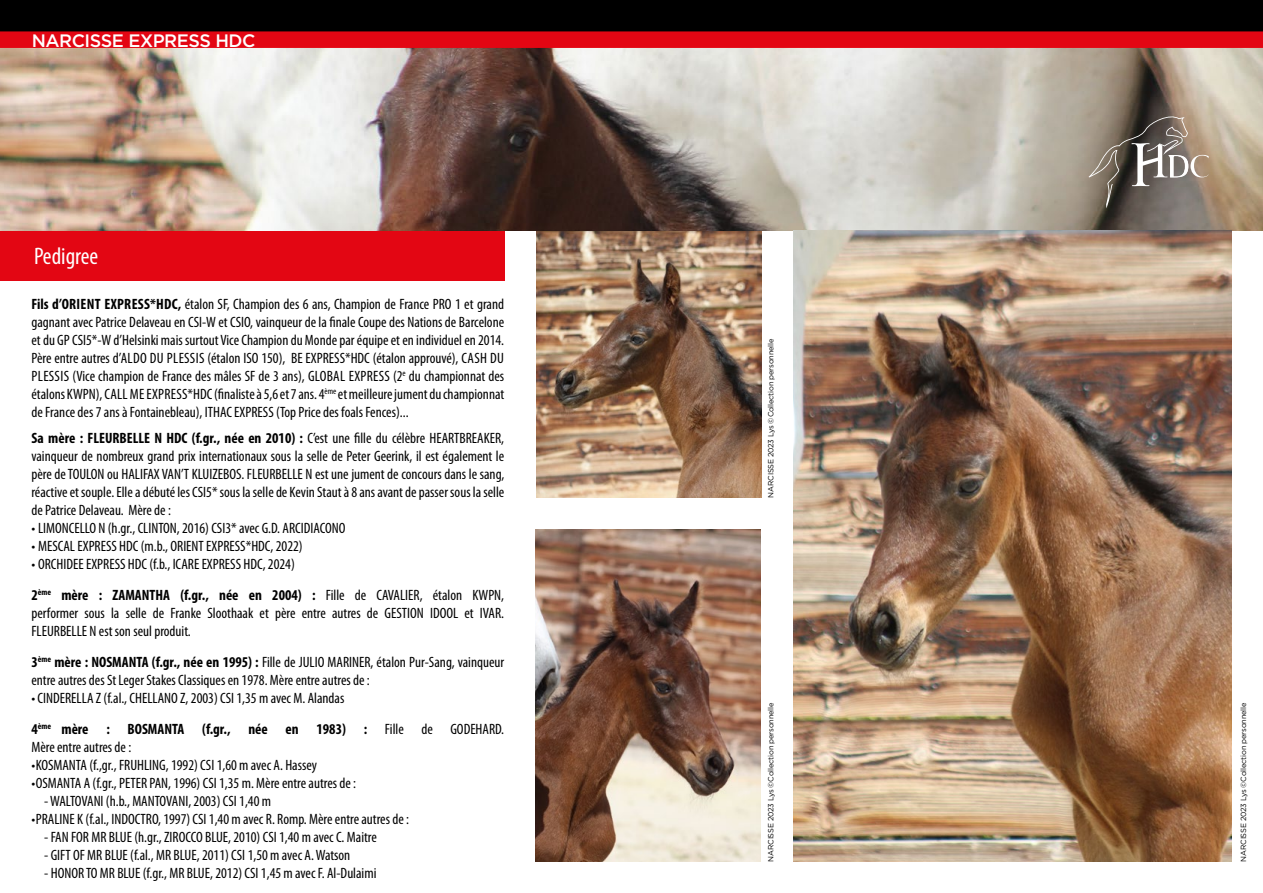
<style>
.page{position:relative;width:1263px;height:893px;background:#fff}
.page>*{position:absolute;margin:0;border:0;box-sizing:border-box;transform-origin:0 0}
.t1{font:condensed 24px "Myriad Pro";color:#fff}
.t2{font:500 18px "Gotham";letter-spacing:-.025em;color:#fff}
.t3{font:condensed 15px/18px "Myriad Pro";color:#000}
.t4{font:7.5px "Gotham";letter-spacing:-.025em;color:#000}
.s1{font-weight:700}
</style>
<div class="page">
<div style="left:0;top:0;width:1263px;height:37px;background:#000"></div>
<div style="left:0;top:230px;width:504px;height:50px;background:#e30613"></div>
<img style="left:536px;top:230px;width:225px;height:267px">
<img style="left:0;top:48px;width:1263px;height:182px">
<svg style="left:1089px;top:113px;width:120px;height:95px;background:#80756b"></svg>
<img style="left:793px;top:230px;width:438px;height:631px">
<img style="left:536px;top:530px;width:225px;height:331px">
<div style="left:0;top:31px;width:1263px;height:17px;background:#e30613"></div>
<p class="t2" style="left:32px;top:29px;width:225px">NARCISSE EXPRESS HDC</p>
<h1 class="t1" style="left:34px;top:242px;width:66px">Pedigree</h1>
<p class="t3" style="left:31px;top:295px;width:474px;text-align:justify"><span class="s1">Fils d’ORIENT EXPRESS*HDC,</span> étalon SF, Champion des 6 ans, Champion de France PRO 1 et grand gagnant avec Patrice Delaveau en CSI-W et CSIO, vainqueur de la finale Coupe des Nations de Barcelone et du GP CSI5*-W d’Helsinki mais surtout Vice Champion du Monde par équipe et en individuel en 2014.<br>Père entre autres d’ALDO DU PLESSIS (étalon ISO 150), BE EXPRESS*HDC (étalon approuvé), CASH DU PLESSIS (Vice champion de France des mâles SF de 3 ans), GLOBAL EXPRESS (2<sup>e</sup> du championnat des étalons KWPN), CALL ME EXPRESS*HDC (finaliste à 5,6 et 7 ans. 4<sup>ème</sup> et meilleure jument du championnat de France des 7 ans à Fontainebleau), ITHAC EXPRESS (Top Price des foals Fences)...</p>
<p class="t3" style="left:31px;top:429px;width:474px;text-align:justify"><span class="s1">Sa mère : FLEURBELLE N HDC (f.gr., née en 2010) :</span> C’est une fille du célèbre HEARTBREAKER, vainqueur de nombreux grand prix internationaux sous la selle de Peter Geerink, il est également le père de TOULON ou HALIFAX VAN’T KLUIZEBOS. FLEURBELLE N est une jument de concours dans le sang, réactive et souple. Elle a débuté les CSI5* sous la selle de Kevin Staut à 8 ans avant de passer sous la selle de Patrice Delaveau. Mère de :</p>
<p class="t3" style="left:31px;top:519px;width:315px">• LIMONCELLO N (h.gr., CLINTON, 2016) CSI3* avec G.D. ARCIDIACONO</p>
<p class="t3" style="left:31px;top:537px;width:273px">• MESCAL EXPRESS HDC (m.b., ORIENT EXPRESS*HDC, 2022)</p>
<p class="t3" style="left:31px;top:549px;width:474px;line-height:30.8px">• ORCHIDEE EXPRESS HDC (f.b., ICARE EXPRESS HDC, 2024)<br><span class="s1">2</span><sup>ème</sup> <span class="s1">mère : ZAMANTHA (f.gr., née en 2004) :</span> Fille de CAVALIER, étalon KWPN,</p>
<p class="t3" style="left:31px;top:604px;width:474px">performer sous la selle de Franke Sloothaak et père entre autres de GESTION IDOOL et IVAR.<br>FLEURBELLE N est son seul produit.</p>
<p class="t3" style="left:31px;top:653px;width:474px"><span class="s1">3</span><sup>ème</sup> <span class="s1">mère : NOSMANTA (f.gr., née en 1995) :</span> Fille de JULIO MARINER, étalon Pur-Sang, vainqueur entre autres des St Leger Stakes Classiques en 1978. Mère entre autres de :</p>
<p class="t3" style="left:31px;top:682px;width:474px;line-height:30.8px">• CINDERELLA Z (f.al., CHELLANO Z, 2003) CSI 1,35 m avec M. Alandas<br><span class="s1">4</span><sup>ème</sup> <span class="s1">mère : BOSMANTA (f.gr., née en 1983) :</span> Fille de GODEHARD.</p>
<p class="t3" style="left:31px;top:738px;width:101px">Mère entre autres de :</p>
<p class="t3" style="left:31px;top:756px;width:287px">•KOSMANTA (f.,gr., FRUHLING, 1992) CSI 1,60 m avec A. Hassey</p>
<p class="t3" style="left:31px;top:774px;width:326px">•OSMANTA A (f.gr., PETER PAN, 1996) CSI 1,35 m. Mère entre autres de :</p>
<p class="t3" style="left:44px;top:792px;width:228px">- WALTOVANI (h.b., MANTOVANI, 2003) CSI 1,40 m</p>
<p class="t3" style="left:31px;top:810px;width:379px">•PRALINE K (f.al., INDOCTRO, 1997) CSI 1,40 m avec R. Romp. Mère entre autres de :</p>
<p class="t3" style="left:44px;top:828px;width:334px">- FAN FOR MR BLUE (h.gr., ZIROCCO BLUE, 2010) CSI 1,40 m avec C. Maitre</p>
<p class="t3" style="left:44px;top:846px;width:308px">- GIFT OF MR BLUE (f.al., MR BLUE, 2011) CSI 1,50 m avec A. Watson</p>
<p class="t3" style="left:44px;top:864px;width:334px">- HONOR TO MR BLUE (f.gr., MR BLUE, 2012) CSI 1,45 m avec F. Al-Dulaimi</p>
<p class="t4" style="left:766px;top:497px;width:160px;rotate:-90deg">NARCISSE 2023 Lys ©Collection personnelle</p>
<p class="t4" style="left:766px;top:861px;width:160px;rotate:-90deg">NARCISSE 2023 Lys ©Collection personnelle</p>
<p class="t4" style="left:1239px;top:861px;width:160px;rotate:-90deg">NARCISSE 2023 Lys ©Collection personnelle</p>
</div>
